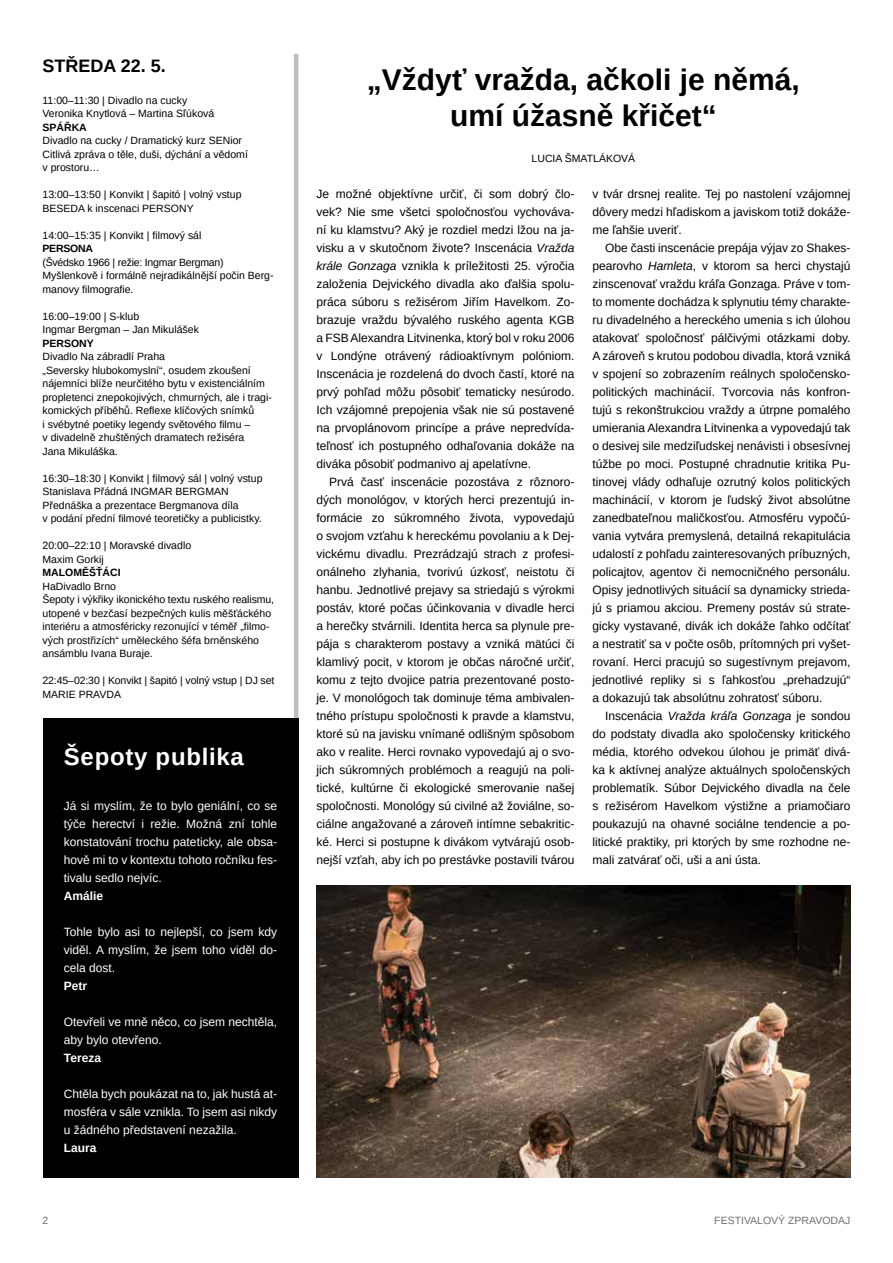
<style>
.page{position:relative;width:893px;height:1263px;background:#fff}
.page>*{position:absolute;margin:0;border:0;box-sizing:border-box;transform-origin:0 0}
.t1{font:700 30px/36px "Arimo";color:#000;text-align:center}
.t2{font:700 24px "Arimo";letter-spacing:.03em;color:#fff}
.t3{font:700 18px "Arimo";color:#000}
.t4{font:12px/18px "Arimo";color:#000;text-align:justify}
.t5{font:12px/18px "Arimo";color:#fff;text-align:justify}
.t6{font:700 12px "Arimo";color:#fff}
.t7{font:10.5px/13.5px "Arimo";color:#000}
.t8{font:700 10.5px "Arimo";color:#000}
.t9{font:10.5px "Arimo";color:#6d6e71}
.t10{font:700 10.5px "Arimo";letter-spacing:-.02em;color:#000}
.s1{font-style:italic}
</style>
<div class="page">
<hr style="left:294px;top:54px;width:4px;height:665px;background:#bcbec0">
<img style="left:316px;top:886px;width:534px;height:292px">
<div style="left:43px;top:719px;width:255px;height:459px;background:#000"></div>
<h3 class="t3" style="left:43px;top:53px;width:125px">STŘEDA 22. 5.</h3>
<p class="t7" style="left:43px;top:93px;width:173px">11:00–11:30 | Divadlo na cucky<br>Veronika Knytlová – Martina Sľúková</p>
<p class="t8" style="left:43px;top:120px;width:46px">SPÁŘKA</p>
<p class="t7" style="left:43px;top:134px;width:207px">Divadlo na cucky / Dramatický kurz SENior<br>Citlivá zpráva o těle, duši, dýchání a vědomí v prostoru…</p>
<p class="t7" style="left:43px;top:188px;width:201px">13:00–13:50 | Konvikt | šapitó | volný vstup<br>BESEDA k inscenaci PERSONY</p>
<p class="t7" style="left:43px;top:228px;width:160px">14:00–15:35 | Konvikt | filmový sál</p>
<p class="t10" style="left:43px;top:241px;width:52px">PERSONA</p>
<p class="t7" style="left:43px;top:255px;width:233px">(Švédsko 1966 | režie: Ingmar Bergman)<br>Myšlenkově i formálně nejradikálnější počin Berg&shy;manovy filmografie.</p>
<p class="t7" style="left:43px;top:309px;width:158px">16:00–19:00 | S-klub<br>Ingmar Bergman – Jan Mikulášek</p>
<p class="t8" style="left:43px;top:336px;width:53px">PERSONY</p>
<p class="t7" style="left:43px;top:350px;width:231px">Divadlo Na zábradlí Praha<br>„Seversky hlubokomyslní“, osudem zkoušení nájemníci blíže neurčitého bytu v existenciálním propletenci znepokojivých, chmurných, ale i tragi&shy;komických příběhů. Reflexe klíčových snímků<br>i svébytné poetiky legendy světového filmu –<br>v divadelně zhuštěných dramatech režiséra<br>Jana Mikuláška.</p>
<p class="t7" style="left:43px;top:471px;width:222px">16:30–18:30 | Konvikt | filmový sál | volný vstup Stanislava Přádná INGMAR BERGMAN Přednáška a prezentace Bergmanova díla<br>v podání přední filmové teoretičky a publicistky.</p>
<p class="t7" style="left:43px;top:539px;width:150px">20:00–22:10 | Moravské divadlo<br>Maxim Gorkij</p>
<p class="t8" style="left:43px;top:565px;width:80px">MALOMĚŠŤÁCI</p>
<p class="t7" style="left:43px;top:579px;width:233px">HaDivadlo Brno<br>Šepoty i výkřiky ikonického textu ruského realismu, utopené v bezčasí bezpečných kulis měšťáckého interiéru a atmosféricky rezonující v téměř „filmo&shy;vých prostřizích“ uměleckého šéfa brněnského ansámblu Ivana Buraje.</p>
<p class="t7" style="left:43px;top:674px;width:233px">22:45–02:30 | Konvikt | šapitó | volný vstup | DJ set<br>MARIE PRAVDA</p>
<h2 class="t2" style="left:64px;top:740px;width:182px">Šepoty publika</h2>
<p class="t5" style="left:64px;top:797px;width:215px">Já si myslím, že to bylo geniální, co se týče herectví i režie. Možná zní tohle konstatování trochu pateticky, ale obsa&shy;hově mi to v kontextu tohoto ročníku fes&shy;tivalu sedlo nejvíc.</p>
<p class="t6" style="left:64px;top:888px;width:41px">Amálie</p>
<p class="t5" style="left:64px;top:923px;width:215px">Tohle bylo asi to nejlepší, co jsem kdy viděl. A myslím, že jsem toho viděl do&shy;cela dost.</p>
<p class="t6" style="left:64px;top:978px;width:25px">Petr</p>
<p class="t5" style="left:64px;top:1013px;width:215px">Otevřeli ve mně něco, co jsem nechtěla, aby bylo otevřeno.</p>
<p class="t6" style="left:64px;top:1050px;width:39px">Tereza</p>
<p class="t5" style="left:64px;top:1085px;width:215px">Chtěla bych poukázat na to, jak hustá at&shy;mosféra v sále vznikla. To jsem asi nikdy u žádného představení nezažila.</p>
<p class="t6" style="left:64px;top:1140px;width:34px">Laura</p>
<h1 class="t1" style="left:367px;top:62px;width:434px">„Vždyť vražda, ačkoli je němá, umí úžasně křičet“</h1>
<p class="t7" style="left:532px;top:152px;width:105px">LUCIA ŠMATLÁKOVÁ</p>
<p class="t4" style="left:316px;top:185px;width:260px">Je možné objektívne určiť, či som dobrý člo&shy;vek? Nie sme všetci spoločnosťou vychováva&shy;ní ku klamstvu? Aký je rozdiel medzi lžou na ja&shy;visku a v skutočnom živote? Inscenácia <span class="s1">Vražda krále Gonzaga</span> vznikla k príležitosti 25. výročia založenia Dejvického divadla ako ďalšia spolu&shy;práca súboru s režisérom Jiřím Havelkom. Zo&shy;brazuje vraždu bývalého ruského agenta KGB a FSB Alexandra Litvinenka, ktorý bol v roku 2006 v Londýne otrávený rádioaktívnym polóniom.<br>Inscenácia je rozdelená do dvoch častí, ktoré na prvý pohľad môžu pôsobiť tematicky nesúrodo.<br>Ich vzájomné prepojenia však nie sú postavené na prvoplánovom princípe a práve nepredvída&shy;teľnosť ich postupného odhaľovania dokáže na diváka pôsobiť podmanivo aj apelatívne.</p>
<p class="t4" style="left:316px;top:473px;width:260px;text-indent:13px">Prvá časť inscenácie pozostáva z rôznoro&shy;dých monológov, v ktorých herci prezentujú in&shy;formácie zo súkromného života, vypovedajú o svojom vzťahu k hereckému povolaniu a k Dej&shy;vickému divadlu. Prezrádzajú strach z profesi&shy;onálneho zlyhania, tvorivú úzkosť, neistotu či hanbu. Jednotlivé prejavy sa striedajú s výrokmi postáv, ktoré počas účinkovania v divadle herci a herečky stvárnili. Identita herca sa plynule pre&shy;pája s charakterom postavy a vzniká mätúci či klamlivý pocit, v ktorom je občas náročné určiť, komu z tejto dvojice patria prezentované posto&shy;je. V monológoch tak dominuje téma ambivalen&shy;tného prístupu spoločnosti k pravde a klamstvu, ktoré sú na javisku vnímané odlišným spôsobom ako v realite. Herci rovnako vypovedajú aj o svo&shy;jich súkromných problémoch a reagujú na poli&shy;tické, kultúrne či ekologické smerovanie našej spoločnosti. Monológy sú civilné až žoviálne, so&shy;ciálne angažované a zároveň intímne sebakritic&shy;ké. Herci si postupne k divákom vytvárajú osob&shy;nejší vzťah, aby ich po prestávke postavili tvárou</p>
<p class="t4" style="left:592px;top:185px;width:259px">v tvár drsnej realite. Tej po nastolení vzájomnej dôvery medzi hľadiskom a javiskom totiž dokáže&shy;me ľahšie uveriť.</p>
<p class="t4" style="left:592px;top:239px;width:260px;text-indent:13px">Obe časti inscenácie prepája výjav zo Shakes&shy;pearovho <span class="s1">Hamleta</span>, v ktorom sa herci chystajú zinscenovať vraždu kráľa Gonzaga. Práve v tom&shy;to momente dochádza k splynutiu témy charakte&shy;ru divadelného a hereckého umenia s ich úlohou atakovať spoločnosť pálčivými otázkami doby.<br>A zároveň s krutou podobou divadla, ktorá vzniká v spojení so zobrazením reálnych spoločensko&shy;politických machinácií. Tvorcovia nás konfron&shy;tujú s rekonštrukciou vraždy a útrpne pomalého umierania Alexandra Litvinenka a vypovedajú tak o desivej sile medziľudskej nenávisti i obsesívnej túžbe po moci. Postupné chradnutie kritika Pu&shy;tinovej vlády odhaľuje ozrutný kolos politických machinácií, v ktorom je ľudský život absolútne zanedbateľnou maličkosťou. Atmosféru vypočú&shy;vania vytvára premyslená, detailná rekapitulácia udalostí z pohľadu zainteresovaných príbuzných, policajtov, agentov či nemocničného personálu.<br>Opisy jednotlivých situácií sa dynamicky strieda&shy;jú s priamou akciou. Premeny postáv sú strate&shy;gicky vystavané, divák ich dokáže ľahko odčítať a nestratiť sa v počte osôb, prítomných pri vyšet&shy;rovaní. Herci pracujú so sugestívnym prejavom, jednotlivé repliky si s ľahkosťou „prehadzujú“ a dokazujú tak absolútnu zohratosť súboru.</p>
<p class="t4" style="left:592px;top:707px;width:259px;text-indent:13px">Inscenácia <span class="s1">Vražda kráľa Gonzaga</span> je sondou do podstaty divadla ako spoločensky kritického média, ktorého odvekou úlohou je primäť divá&shy;ka k aktívnej analýze aktuálnych spoločenských problematík. Súbor Dejvického divadla na čele s režisérom Havelkom výstižne a priamočiaro poukazujú na ohavné sociálne tendencie a po&shy;litické praktiky, pri ktorých by sme rozhodne ne&shy;mali zatvárať oči, uši a ani ústa.</p>
<p class="t9" style="left:43px;top:1214px;width:7px">2</p>
<p class="t9" style="left:714px;top:1214px;width:138px">FESTIVALOVÝ ZPRAVODAJ</p>
</div>
